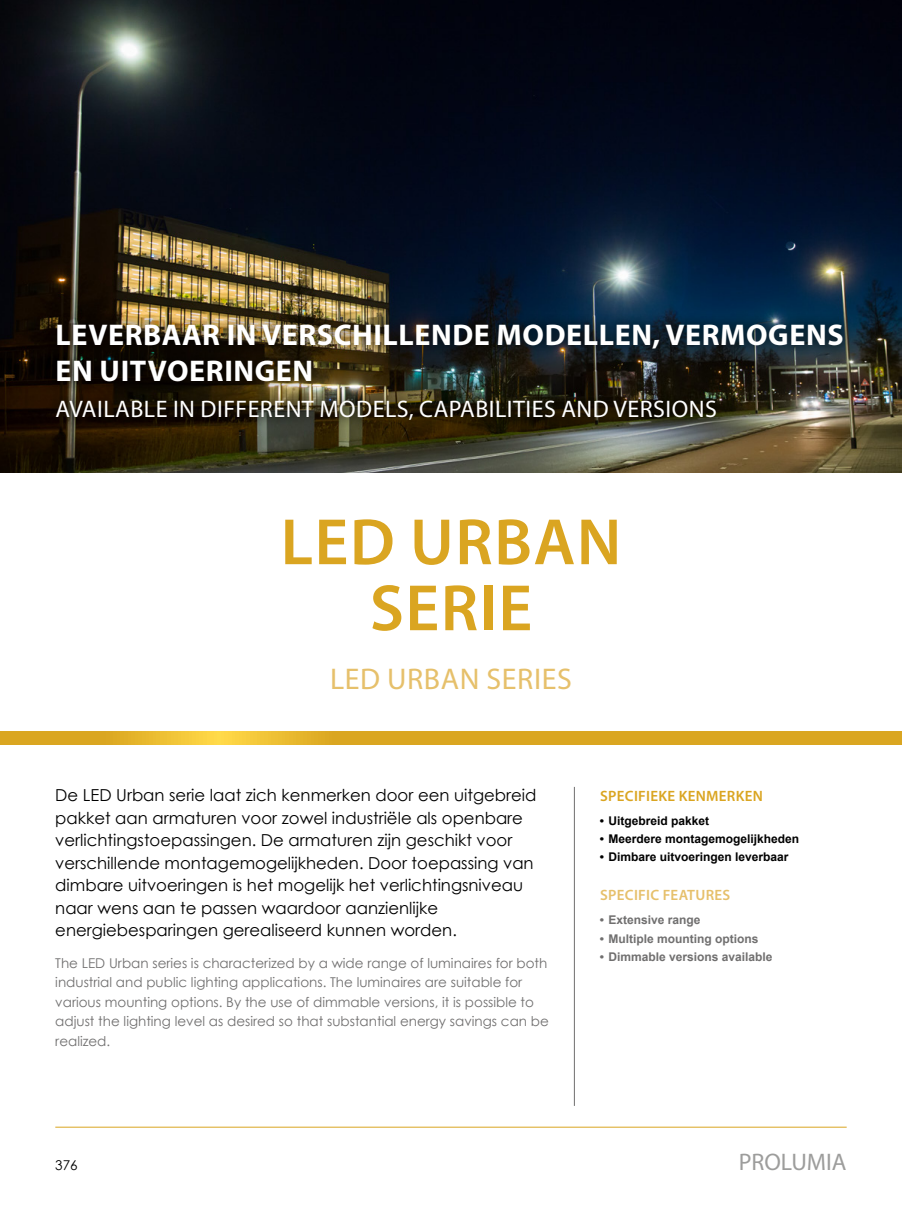
<style>
.page{position:relative;width:902px;height:1208px;background:#fff}
.page>*{position:absolute;margin:0;border:0;box-sizing:border-box;transform-origin:0 0}
.t1{font:600 66px/66px "Myriad Pro";letter-spacing:.02em;color:#daa521;text-align:center}
.t2{font:700 30px/36px "Myriad Pro";letter-spacing:.02em;color:#fff}
.t3{font:30px "Myriad Pro";letter-spacing:.02em;color:#e6c06b}
.t4{font:24px "Myriad Pro";letter-spacing:.02em;color:#fff}
.t5{font:24px "Myriad Pro";color:#9d9d9c}
.t6{font:16.5px/22.5px "Century Gothic";color:#000}
.t7{font:600 15px "Myriad Pro";letter-spacing:.02em;color:#daa521}
.t8{font:600 15px "Myriad Pro";letter-spacing:.02em;color:#e6c06b}
.t9{font:13.5px/19.5px "Century Gothic";color:#706f6f}
.t10{font:13.5px "Century Gothic";color:#000}
.t11{font:700 12px "Arial";color:#000}
.t12{font:700 12px "Arial";color:#706f6f}
</style>
<div class="page">
<img style="left:0;top:0;width:901px;height:472px">
<hr style="left:574px;top:787px;width:1px;height:319px;background:#706f6f">
<svg style="left:0;top:731px;width:901px;height:13px;background:#deac25"></svg>
<hr style="left:55px;top:1126px;width:791px;height:1px;background:#daa521">
<div style="left:45px;top:312px;width:808px;height:119px;background:#000;opacity:.45"></div>
<h2 class="t2" style="left:56px;top:317px;width:789px">LEVERBAAR IN VERSCHILLENDE MODELLEN, VERMOGENS<br>EN UITVOERINGEN</h2>
<h3 class="t4" style="left:56px;top:396px;width:662px">AVAILABLE IN DIFFERENT MODELS, CAPABILITIES AND VERSIONS</h3>
<h1 class="t1" style="left:280px;top:510px;width:342px">LED URBAN<br>SERIE</h1>
<h2 class="t3" style="left:330px;top:662px;width:243px">LED URBAN SERIES</h2>
<p class="t6" style="left:55px;top:784px;width:482px">De LED Urban serie laat zich kenmerken door een uitgebreid pakket aan armaturen voor zowel industriële als openbare verlichtingstoepassingen. De armaturen zijn geschikt voor verschillende montagemogelijkheden. Door toepassing van dimbare uitvoeringen is het mogelijk het verlichtingsniveau naar wens aan te passen waardoor aanzienlijke energiebesparingen gerealiseerd kunnen worden.</p>
<p class="t9" style="left:55px;top:953px;width:495px">The LED Urban series is characterized by a wide range of luminaires for both industrial and public lighting applications. The luminaires are suitable for various mounting options. By the use of dimmable versions, it is possible to adjust the lighting level as desired so that substantial energy savings can be realized.</p>
<p class="t7" style="left:600px;top:788px;width:164px">SPECIFIEKE KENMERKEN</p>
<p class="t11" style="left:600px;top:812px;width:111px">• Uitgebreid pakket</p>
<p class="t11" style="left:600px;top:830px;width:201px">• Meerdere montagemogelijkheden</p>
<p class="t11" style="left:600px;top:848px;width:190px">• Dimbare uitvoeringen leverbaar</p>
<p class="t8" style="left:600px;top:887px;width:132px">SPECIFIC FEATURES</p>
<p class="t12" style="left:600px;top:911px;width:102px">• Extensive range</p>
<p class="t12" style="left:600px;top:929px;width:160px">• Multiple mounting options</p>
<p class="t12" style="left:600px;top:947px;width:174px">• Dimmable versions available</p>
<p class="t10" style="left:55px;top:1155px;width:24px">376</p>
<h3 class="t5" style="left:738px;top:1148px;width:109px">PROLUMIA</h3>
</div>
